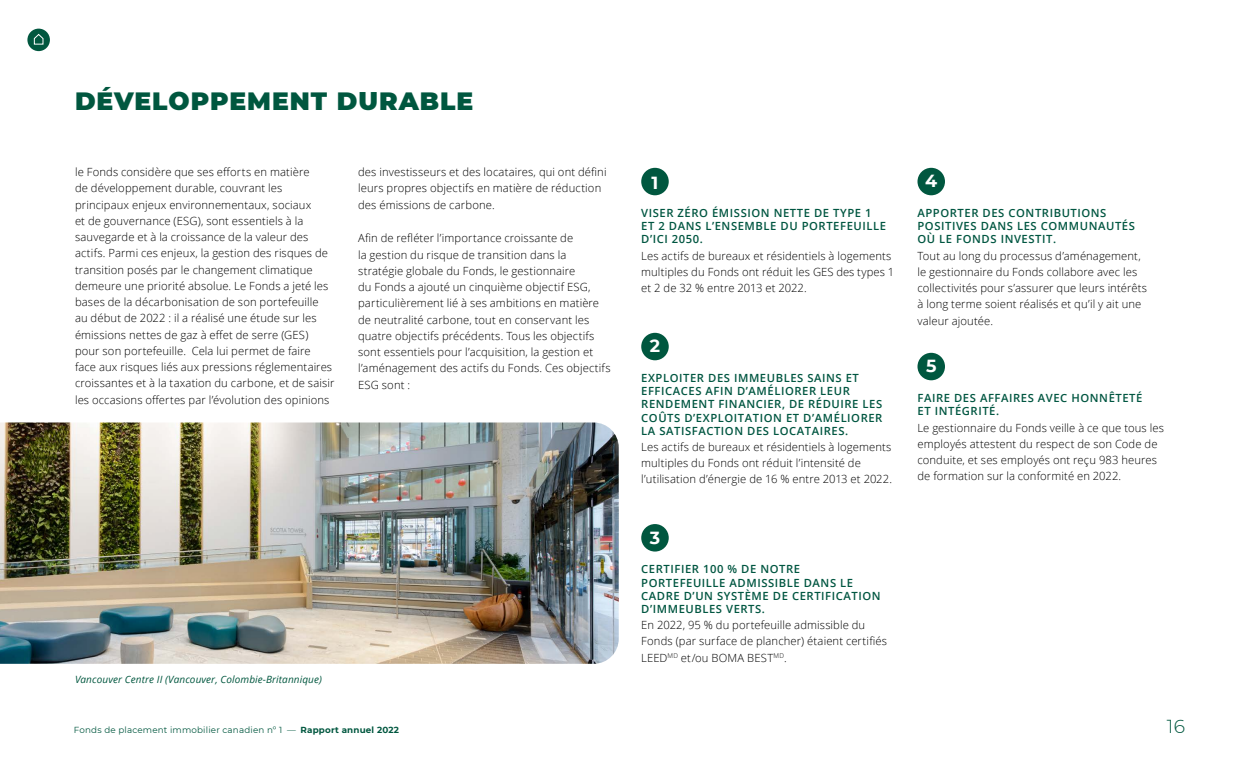
<style>
.page{position:relative;width:1260px;height:765px;background:#fff}
.page>*{position:absolute;margin:0;border:0;box-sizing:border-box;transform-origin:0 0}
.t1{font:900 25px "Montserrat";letter-spacing:.04em;color:#00573f}
.t2{font:300 18.75px "Montserrat";color:#00573f}
.Side_Headings{font:700 17.5px "Montserrat";color:#fff}
.BODY{font:300 11.25px/16.2px "Open Sans";letter-spacing:.01em;color:#000}
.H3{font:600 11.25px/13.1px "Open Sans";letter-spacing:.05em;color:#005641}
.t3{font:italic 10px "Open Sans";letter-spacing:.01em;color:#00573f}
.t4{font:8.75px "Montserrat";letter-spacing:.02em;color:#00573f}
.s1{font-weight:700}
</style>
<div class="page">
<div style="left:27px;top:29px;width:23px;height:22px;background:#01573f;border-radius:50%"></div>
<svg style="left:33px;top:34px;width:11px;height:11px"></svg>
<div style="left:641px;top:168px;width:28px;height:27px;background:#00573f;border-radius:50%"></div>
<div style="left:641px;top:333px;width:28px;height:27px;background:#00573f;border-radius:50%"></div>
<div style="left:641px;top:524px;width:28px;height:28px;background:#00573f;border-radius:50%"></div>
<div style="left:918px;top:168px;width:27px;height:27px;background:#00573f;border-radius:50%"></div>
<div style="left:918px;top:353px;width:27px;height:27px;background:#00573f;border-radius:50%"></div>
<img style="left:0;top:422px;width:619px;height:242px">
<h1 class="t1" style="left:75px;top:82px;width:400px">DÉVELOPPEMENT DURABLE</h1>
<p class="BODY" style="left:75px;top:164px;width:261px">le Fonds considère que ses efforts en matière<br>de développement durable, couvrant les principaux enjeux environnementaux, sociaux<br>et de gouvernance (ESG), sont essentiels à la sauvegarde et à la croissance de la valeur des actifs. Parmi ces enjeux, la gestion des risques de transition posés par le changement climatique demeure une priorité absolue. Le Fonds a jeté les bases de la décarbonisation de son portefeuille<br>au début de 2022 : il a réalisé une étude sur les émissions nettes de gaz à effet de serre (GES) pour son portefeuille. Cela lui permet de faire face aux risques liés aux pressions réglementaires croissantes et à la taxation du carbone, et de saisir les occasions offertes par l’évolution des opinions</p>
<p class="BODY" style="left:358px;top:164px;width:250px">des investisseurs et des locataires, qui ont défini leurs propres objectifs en matière de réduction des émissions de carbone.</p>
<p class="BODY" style="left:358px;top:230px;width:254px">Afin de refléter l’importance croissante de<br>la gestion du risque de transition dans la stratégie globale du Fonds, le gestionnaire<br>du Fonds a ajouté un cinquième objectif ESG, particulièrement lié à ses ambitions en matière de neutralité carbone, tout en conservant les quatre objectifs précédents. Tous les objectifs sont essentiels pour l’acquisition, la gestion et l’aménagement des actifs du Fonds. Ces objectifs ESG sont :</p>
<p class="t3" style="left:75px;top:672px;width:249px">Vancouver Centre II (Vancouver, Colombie-Britannique)</p>
<p class="Side_Headings" style="left:652px;top:170px;width:8px">1</p>
<p class="H3" style="left:641px;top:206px;width:246px">VISER ZÉRO ÉMISSION NETTE DE TYPE 1<br>ET 2 DANS L’ENSEMBLE DU PORTEFEUILLE<br>D’ICI 2050.</p>
<p class="BODY" style="left:641px;top:247px;width:254px">Les actifs de bureaux et résidentiels à logements multiples du Fonds ont réduit les GES des types 1 et 2 de 32 % entre 2013 et 2022.</p>
<p class="Side_Headings" style="left:650px;top:333px;width:12px">2</p>
<p class="H3" style="left:641px;top:371px;width:243px">EXPLOITER DES IMMEUBLES SAINS ET EFFICACES AFIN D’AMÉLIORER LEUR RENDEMENT FINANCIER, DE RÉDUIRE LES COÛTS D’EXPLOITATION ET D’AMÉLIORER LA SATISFACTION DES LOCATAIRES.</p>
<p class="BODY" style="left:641px;top:438px;width:252px">Les actifs de bureaux et résidentiels à logements multiples du Fonds ont réduit l’intensité de l’utilisation d’énergie de 16 % entre 2013 et 2022.</p>
<p class="Side_Headings" style="left:650px;top:525px;width:12px">3</p>
<p class="H3" style="left:641px;top:563px;width:241px">CERTIFIER 100 % DE NOTRE<br>PORTEFEUILLE ADMISSIBLE DANS LE<br>CADRE D’UN SYSTÈME DE CERTIFICATION<br>D’IMMEUBLES VERTS.</p>
<p class="BODY" style="left:641px;top:617px;width:247px">En 2022, 95 % du portefeuille admissible du<br>Fonds (par surface de plancher) étaient certifiés<br>LEED<sup>MD</sup> et/ou BOMA BEST<sup>MD</sup>.</p>
<p class="Side_Headings" style="left:925px;top:168px;width:14px">4</p>
<p class="H3" style="left:918px;top:206px;width:219px">APPORTER DES CONTRIBUTIONS<br>POSITIVES DANS LES COMMUNAUTÉS<br>OÙ LE FONDS INVESTIT.</p>
<p class="BODY" style="left:918px;top:247px;width:231px">Tout au long du processus d’aménagement, le gestionnaire du Fonds collabore avec les collectivités pour s’assurer que leurs intérêts à long terme soient réalisés et qu’il y ait une valeur ajoutée.</p>
<p class="Side_Headings" style="left:926px;top:353px;width:12px">5</p>
<p class="H3" style="left:918px;top:391px;width:226px">FAIRE DES AFFAIRES AVEC HONNÊTETÉ<br>ET INTÉGRITÉ.</p>
<p class="BODY" style="left:918px;top:419px;width:248px">Le gestionnaire du Fonds veille à ce que tous les employés attestent du respect de son Code de conduite, et ses employés ont reçu 983 heures de formation sur la conformité en 2022.</p>
<p class="t4" style="left:74px;top:723px;width:326px">Fonds de placement immobilier canadien nº 1 — <span class="s1">Rapport annuel 2022</span></p>
<h2 class="t2" style="left:1167px;top:713px;width:20px">16</h2>
</div>
